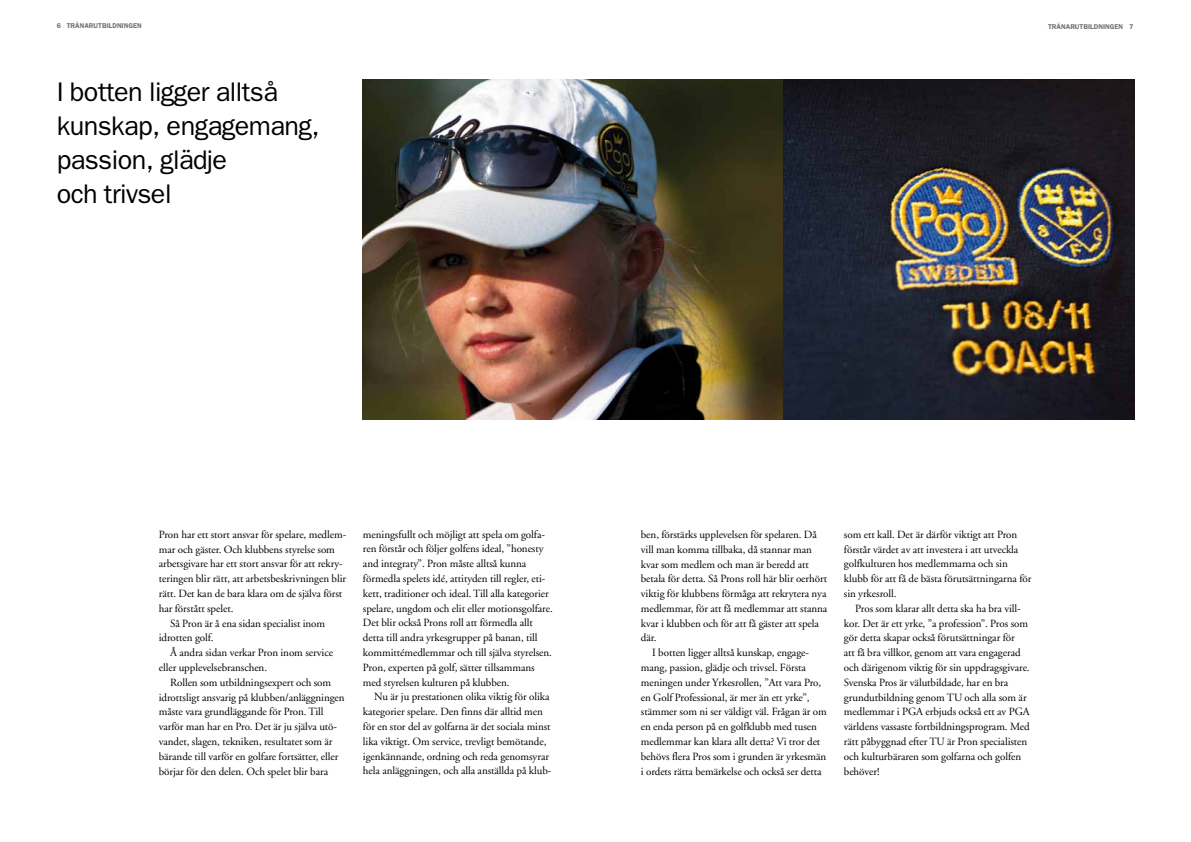
<style>
.page{position:relative;width:1191px;height:842px;background:#fff}
.page>*{position:absolute;margin:0;border:0;box-sizing:border-box;transform-origin:0 0}
.t1{font:27px/33.8px "Franklin Gothic";letter-spacing:-.02em;color:#000}
.t2{font:11px/14.8px "Adobe Garamond";letter-spacing:-.005em;color:#000}
.t3{font:600 7px "Franklin Gothic";letter-spacing:.005em;color:#707172}
</style>
<div class="page">
<img style="left:782px;top:79px;width:352px;height:340px">
<img style="left:363px;top:79px;width:419px;height:340px">
<p class="t3" style="left:57px;top:22px;width:87px">6 TRÄNARUTBILDNINGEN</p>
<p class="t3" style="left:1048px;top:23px;width:87px">TRÄNARUTBILDNINGEN 7</p>
<h1 class="t1" style="left:57px;top:75px;width:264px">I botten ligger alltså kunskap, engagemang, passion, glädje<br>och trivsel</h1>
<p class="t2" style="left:159px;top:527px;width:189px">Pron har ett stort ansvar för spelare, medlem-</p>
<p class="t2" style="left:159px;top:542px;width:178px">mar och gäster. Och klubbens styrelse som</p>
<p class="t2" style="left:159px;top:557px;width:185px">arbetsgivare har ett stort ansvar för att rekry-</p>
<p class="t2" style="left:159px;top:571px;width:189px">teringen blir rätt, att arbetsbeskrivningen blir</p>
<p class="t2" style="left:159px;top:586px;width:185px">rätt. Det kan de bara klara om de själva först</p>
<p class="t2" style="left:159px;top:601px;width:76px">har förstått spelet.</p>
<p class="t2" style="left:170px;top:616px;width:157px">Så Pron är å ena sidan specialist inom</p>
<p class="t2" style="left:159px;top:631px;width:56px">idrotten golf.</p>
<p class="t2" style="left:170px;top:645px;width:164px">Å andra sidan verkar Pron inom service</p>
<p class="t2" style="left:159px;top:660px;width:110px">eller upplevelsebranschen.</p>
<p class="t2" style="left:170px;top:675px;width:163px">Rollen som utbildningsexpert och som</p>
<p class="t2" style="left:159px;top:690px;width:187px">idrottsligt ansvarig på klubben/anläggningen</p>
<p class="t2" style="left:159px;top:705px;width:166px">måste vara grundläggande för Pron. Till</p>
<p class="t2" style="left:159px;top:719px;width:180px">varför man har en Pro. Det är ju själva utö-</p>
<p class="t2" style="left:159px;top:734px;width:175px">vandet, slagen, tekniken, resultatet som är</p>
<p class="t2" style="left:159px;top:749px;width:181px">bärande till varför en golfare fortsätter, eller</p>
<p class="t2" style="left:159px;top:764px;width:171px">börjar för den delen. Och spelet blir bara</p>
<p class="t2" style="left:363px;top:527px;width:191px">meningsfullt och möjligt att spela om golfa&shy;ren förstår och följer golfens ideal, ”honesty and integraty”. Pron måste alltså kunna förmedla spelets idé, attityden till regler, eti&shy;kett, traditioner och ideal. Till alla kategorier spelare, ungdom och elit eller motionsgolfare.<br>Det blir också Prons roll att förmedla allt detta till andra yrkesgrupper på banan, till kommittémedlemmar och till själva styrelsen.<br>Pron, experten på golf, sätter tillsammans med styrelsen kulturen på klubben.</p>
<p class="t2" style="left:363px;top:690px;width:190px;text-indent:11px">Nu är ju prestationen olika viktig för olika kategorier spelare. Den finns där alltid men för en stor del av golfarna är det sociala minst lika viktigt. Om service, trevligt bemötande, igenkännande, ordning och reda genomsyrar hela anläggningen, och alla anställda på klub-</p>
<p class="t2" style="left:641px;top:527px;width:178px">ben, förstärks upplevelsen för spelaren. Då</p>
<p class="t2" style="left:641px;top:542px;width:173px">vill man komma tillbaka, då stannar man</p>
<p class="t2" style="left:641px;top:557px;width:169px">kvar som medlem och man är beredd att</p>
<p class="t2" style="left:641px;top:572px;width:188px">betala för detta. Så Prons roll här blir oerhört</p>
<p class="t2" style="left:641px;top:586px;width:187px">viktig för klubbens förmåga att rekrytera nya</p>
<p class="t2" style="left:641px;top:601px;width:188px">medlemmar, för att få medlemmar att stanna</p>
<p class="t2" style="left:641px;top:616px;width:180px">kvar i klubben och för att få gäster att spela</p>
<p class="t2" style="left:641px;top:631px;width:17px">där.</p>
<p class="t2" style="left:652px;top:646px;width:158px">I botten ligger alltså kunskap, engage-</p>
<p class="t2" style="left:641px;top:660px;width:167px">mang, passion, glädje och trivsel. Första</p>
<p class="t2" style="left:641px;top:675px;width:182px">meningen under Yrkesrollen, ”Att vara Pro,</p>
<p class="t2" style="left:641px;top:690px;width:170px">en Golf Professional, är mer än ett yrke”,</p>
<p class="t2" style="left:641px;top:705px;width:187px">stämmer som ni ser väldigt väl. Frågan är om</p>
<p class="t2" style="left:641px;top:720px;width:178px">en enda person på en golfklubb med tusen</p>
<p class="t2" style="left:641px;top:734px;width:181px">medlemmar kan klara allt detta? Vi tror det</p>
<p class="t2" style="left:641px;top:749px;width:187px">behövs flera Pros som i grunden är yrkesmän</p>
<p class="t2" style="left:641px;top:764px;width:182px">i ordets rätta bemärkelse och också ser detta</p>
<p class="t2" style="left:844px;top:527px;width:189px">som ett kall. Det är därför viktigt att Pron förstår värdet av att investera i att utveckla golfkulturen hos medlemmarna och sin klubb för att få de bästa förutsättningarna för sin yrkesroll.</p>
<p class="t2" style="left:844px;top:601px;width:187px;text-indent:11px">Pros som klarar allt detta ska ha bra vill&shy;kor. Det är ett yrke, ”a profession”. Pros som gör detta skapar också förutsättningar för<br>att få bra villkor, genom att vara engagerad och därigenom viktig för sin uppdragsgivare.<br>Svenska Pros är välutbildade, har en bra grundutbildning genom TU och alla som är medlemmar i PGA erbjuds också ett av PGA världens vassaste fortbildningsprogram. Med rätt påbyggnad efter TU är Pron specialisten och kulturbäraren som golfarna och golfen behöver!</p>
</div>
